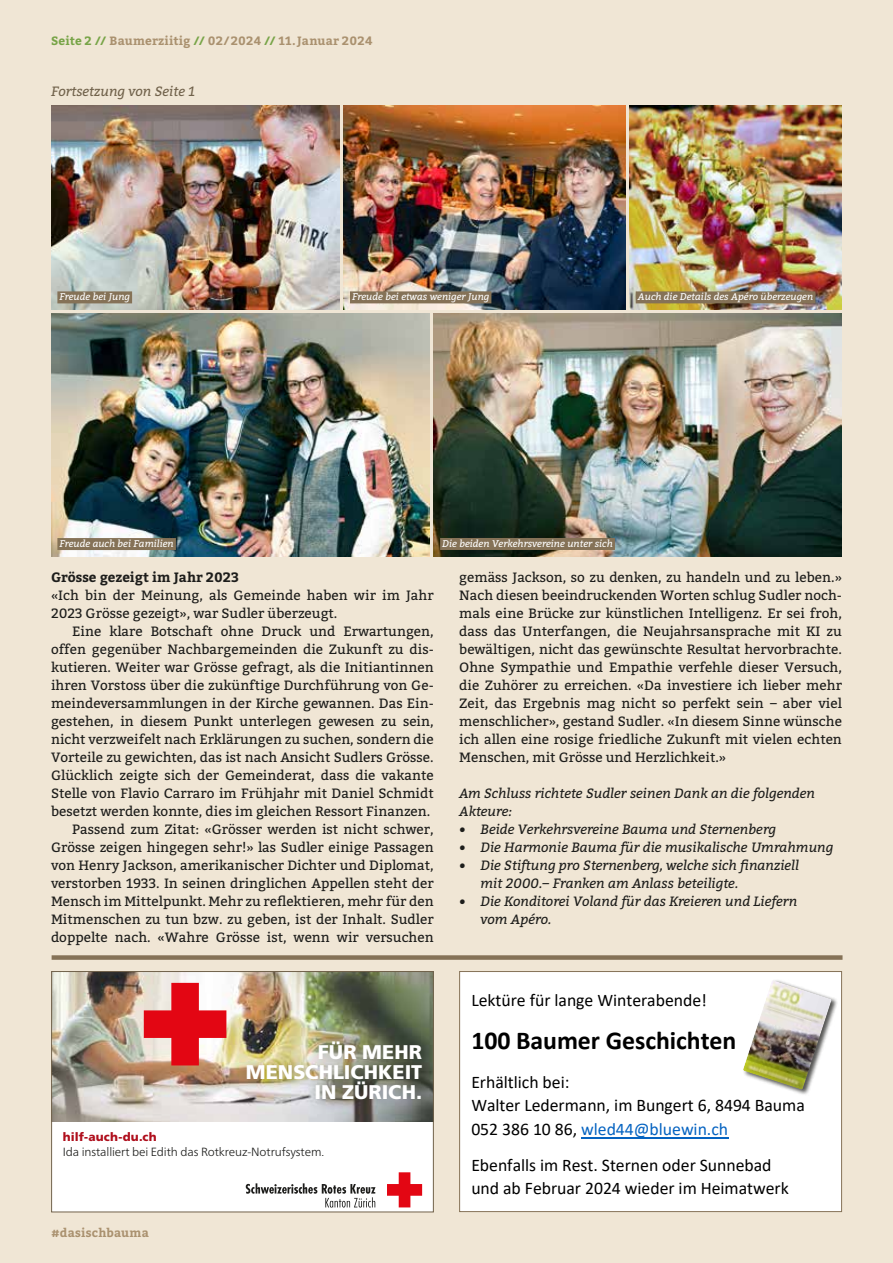
<style>
.page{position:relative;width:893px;height:1263px;background:#f0e6d5}
.page>*{position:absolute;margin:0;border:0;box-sizing:border-box;transform-origin:0 0}
.t1{font:700 25.8px "Calibri";letter-spacing:-.005em;color:#000}
.t2{font:900 19.8px/19.8px "Frutiger LT Std";color:#fff;text-align:right}
.t3{font:17.7px/23.2px "Calibri";color:#000}
.t4{font:13.5px/18px "Bitter";color:#1d1d1b}
.t5{font:italic 13.5px/18px "Bitter";color:#1d1d1b}
.t6{font:700 13.5px "Bitter";color:#1d1d1b}
.t7{font:italic 13.5px "Bitter";color:#71624b}
.t8{font:700 12px "Bitter";letter-spacing:.02em;color:#aa916f}
.t9{font:300 11.85px "Frutiger Neue LT Pro";letter-spacing:-.01em;color:#1d1d1b}
.t10{font:900 11.85px "Frutiger LT Std";letter-spacing:.01em;color:#af0e1c}
.t11{font:italic 9.75px "Bitter";color:#fff}
.s1{color:#77a447}
.s2{color:#0563c1}
</style>
<div class="page">
<img style="left:51px;top:314px;width:378px;height:242px">
<img style="left:344px;top:105px;width:281px;height:205px">
<img style="left:51px;top:105px;width:288px;height:205px">
<img style="left:629px;top:105px;width:213px;height:205px">
<img style="left:434px;top:314px;width:408px;height:242px">
<div style="left:440px;top:538px;width:175px;height:12px;background:#857257"></div>
<div style="left:57px;top:538px;width:119px;height:12px;background:#857257"></div>
<div style="left:350px;top:291px;width:141px;height:12px;background:#857257"></div>
<div style="left:57px;top:291px;width:75px;height:12px;background:#857257"></div>
<div style="left:636px;top:291px;width:179px;height:12px;background:#857257"></div>
<div style="left:460px;top:971px;width:382px;height:240px;background:#fff"></div>
<hr style="left:581px;top:1137px;width:147px;height:1px;background:#0563c1">
<div style="left:459px;top:971px;width:383px;height:241px;border:1px solid #857257"></div>
<img style="left:731px;top:971px;width:112px;height:123px">
<div style="left:52px;top:955px;width:790px;height:5px;background:#857257"></div>
<div style="left:52px;top:971px;width:381px;height:241px;background:#fff"></div>
<img style="left:53px;top:973px;width:379px;height:148px">
<svg style="left:144px;top:983px;width:82px;height:82px"></svg>
<div style="left:234px;top:1030px;width:199px;height:82px;background:#28251d;opacity:.3"></div>
<svg style="left:387px;top:1172px;width:35px;height:35px"></svg>
<svg style="left:246px;top:1183px;width:129px;height:24px"></svg>
<div style="left:51px;top:971px;width:383px;height:241px;border:1px solid #71624b"></div>
<p class="t8" style="left:51px;top:33px;width:323px"><span class="s1">Seite 2 //</span> Baumerziitig <span class="s1">//</span> 02/ 2024 <span class="s1">//</span> 11.Januar 2024</p>
<p class="t7" style="left:51px;top:82px;width:146px">Fortsetzung von Seite 1</p>
<p class="t11" style="left:60px;top:291px;width:72px">Freude bei Jung</p>
<p class="t11" style="left:352px;top:291px;width:139px">Freude bei etwas weniger Jung</p>
<p class="t11" style="left:638px;top:291px;width:177px">Auch die Details des Apéro überzeugen</p>
<p class="t11" style="left:60px;top:537px;width:116px">Freude auch bei Familien</p>
<p class="t11" style="left:442px;top:537px;width:172px">Die beiden Verkehrsvereine unter sich</p>
<p class="t6" style="left:51px;top:568px;width:189px">Grösse gezeigt im Jahr 2023</p>
<p class="t4" style="left:51px;top:586px;width:384px">«Ich bin der Meinung, als Gemeinde haben wir im Jahr<br>2023 Grösse gezeigt», war Sudler überzeugt.</p>
<p class="t4" style="left:51px;top:622px;width:384px;text-align:right">Eine klare Botschaft ohne Druck und Erwartungen, offen gegenüber Nachbargemeinden die Zukunft zu dis&shy;kutieren. Weiter war Grösse gefragt, als die Initiantinnen ihren Vorstoss über die zukünftige Durchführung von Ge&shy;meindeversammlungen in der Kirche gewannen. Das Ein&shy;gestehen, in diesem Punkt unterlegen gewesen zu sein, nicht verzweifelt nach Erklärungen zu suchen, sondern die Vorteile zu gewichten, das ist nach Ansicht Sudlers Grösse.<br>Glücklich zeigte sich der Gemeinderat, dass die vakante Stelle von Flavio Carraro im Frühjahr mit Daniel Schmidt besetzt werden konnte, dies im gleichen Ressort Finanzen.<br>Passend zum Zitat: «Grösser werden ist nicht schwer, Grösse zeigen hingegen sehr!» las Sudler einige Passagen von Henry Jackson, amerikanischer Dichter und Diplomat, verstorben 1933. In seinen dringlichen Appellen steht der Mensch im Mittelpunkt. Mehr zu reflektieren, mehr für den Mitmenschen zu tun bzw. zu geben, ist der Inhalt. Sudler doppelte nach. «Wahre Grösse ist, wenn wir versuchen</p>
<h2 class="t2" style="left:246px;top:1042px;width:178px">FÜR MEHR<br>MENSCHLICHKEIT<br>IN ZÜRICH.</h2>
<p class="t10" style="left:63px;top:1130px;width:95px">hilf-auch-du.ch</p>
<p class="t9" style="left:63px;top:1144px;width:263px">Ida installiert bei Edith das Rotkreuz-Notrufsystem.</p>
<p class="t8" style="left:51px;top:1225px;width:99px">#dasischbauma</p>
<p class="t4" style="left:459px;top:568px;width:384px;text-align:justify">gemäss Jackson, so zu denken, zu handeln und zu leben.» Nach diesen beeindruckenden Worten schlug Sudler noch&shy;mals eine Brücke zur künstlichen Intelligenz. Er sei froh, dass das Unterfangen, die Neujahrsansprache mit KI zu bewältigen, nicht das gewünschte Resultat hervorbrachte.<br>Ohne Sympathie und Empathie verfehle dieser Versuch, die Zuhörer zu erreichen. «Da investiere ich lieber mehr Zeit, das Ergebnis mag nicht so perfekt sein – aber viel menschlicher», gestand Sudler. «In diesem Sinne wünsche ich allen eine rosige friedliche Zukunft mit vielen echten Menschen, mit Grösse und Herzlichkeit.»</p>
<p class="t5" style="left:459px;top:784px;width:357px">Am Schluss richtete Sudler seinen Dank an die folgenden<br>Akteure:</p>
<p class="t5" style="left:459px;top:820px;width:318px">• Beide Verkehrsvereine Bauma und Sternenberg</p>
<p class="t5" style="left:459px;top:838px;width:376px">• Die Harmonie Bauma für die musikalische Umrahmung</p>
<p class="t5" style="left:480px;top:856px;width:320px;text-indent:-21px">• Die Stiftung pro Sternenberg, welche sich finanziell mit 2000.– Franken am Anlass beteiligte.</p>
<p class="t5" style="left:480px;top:892px;width:318px;text-indent:-21px">• Die Konditorei Voland für das Kreieren und Liefern vom Apéro.</p>
<h3 class="t3" style="left:471px;top:987px;width:237px">Lektüre für lange Winterabende!</h3>
<h1 class="t1" style="left:471px;top:1022px;width:267px">100 Baumer Geschichten</h1>
<h3 class="t3" style="left:471px;top:1070px;width:335px">Erhältlich bei:<br>Walter Ledermann, im Bungert 6, 8494 Bauma<br>052 386 10 86, <span class="s2">wled44@bluewin.ch</span></h3>
<h3 class="t3" style="left:471px;top:1153px;width:319px">Ebenfalls im Rest. Sternen oder Sunnebad und ab Februar 2024 wieder im Heimatwerk</h3>
</div>
